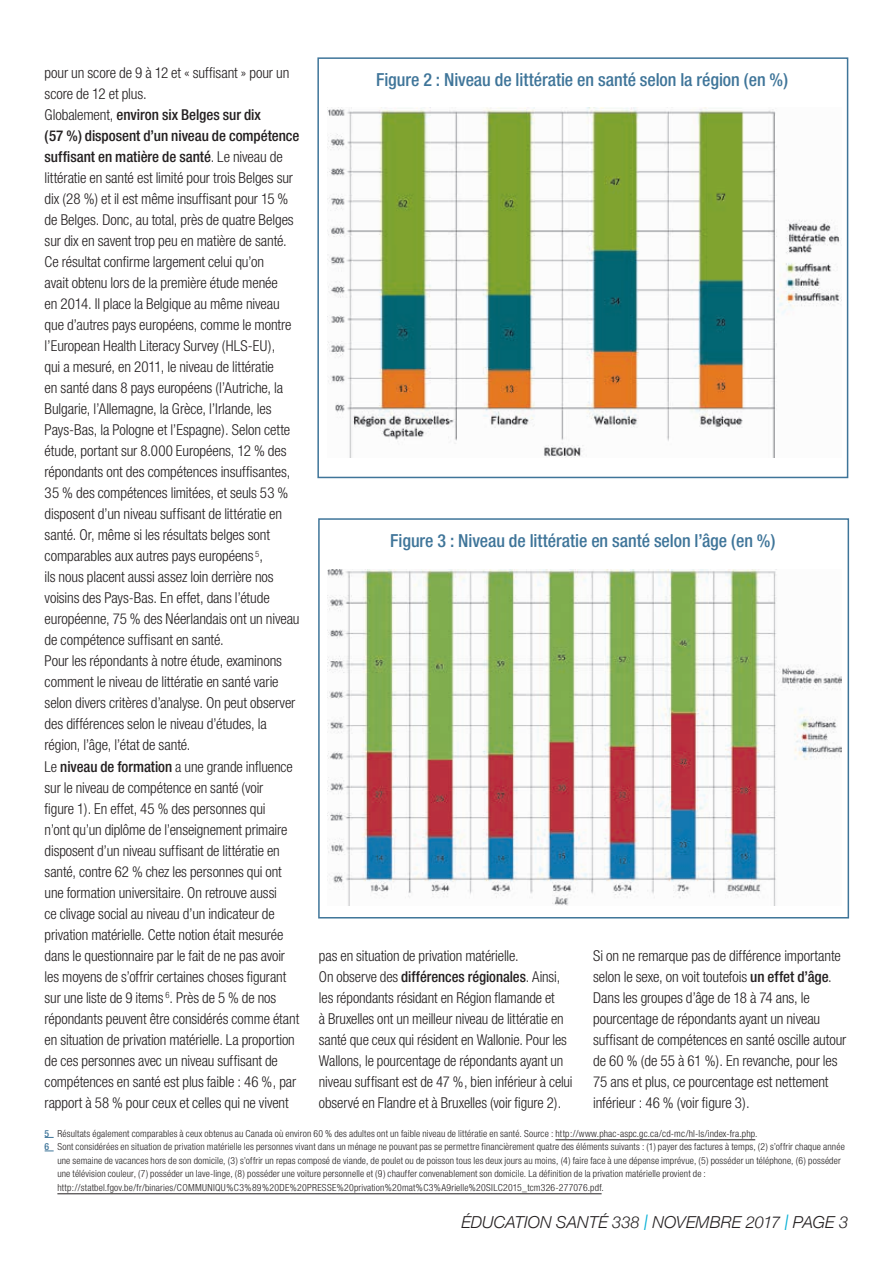
<style>
.page{position:relative;width:893px;height:1263px;background:#fff}
.page>*{position:absolute;margin:0;border:0;box-sizing:border-box;transform-origin:0 0}
.t1{font:500 condensed 18px "Helvetica Neue";letter-spacing:-.005em;color:#3f7599}
.t2{font:italic 300 16.5px "Helvetica Neue";letter-spacing:.005em;color:#231f20}
.t3{font:300 condensed 15px/21px "Helvetica Neue";letter-spacing:-.005em;color:#231f20}
.t4{font:300 condensed 9.75px "Helvetica Neue";letter-spacing:.015em;color:#231f20}
.s1{font-weight:500}
.s2{font-weight:500;color:#3f7599}
.s3{font-size:21.45px;color:#06b0d5}
</style>
<div class="page">
<hr style="left:555px;top:1139px;width:200px;height:1px;background:#231f20">
<hr style="left:57px;top:1193px;width:545px;height:1px;background:#231f20">
<img style="left:328px;top:108px;width:513px;height:349px">
<div style="left:317px;top:57px;width:531px;height:421px;border:2px solid #3f7599"></div>
<img style="left:327px;top:570px;width:514px;height:335px">
<div style="left:318px;top:518px;width:531px;height:400px;border:2px solid #3f7599"></div>
<p class="t3" style="left:45px;top:62px;width:256px">pour un score de 9 à 12 et « suffisant » pour un score de 12 et plus.<br>Globalement, <span class="s1">environ six Belges sur dix<br>(57 %) disposent d’un niveau de compétence suffisant en matière de santé</span>. Le niveau de littératie en santé est limité pour trois Belges sur dix (28 %) et il est même insuffisant pour 15 % de Belges. Donc, au total, près de quatre Belges sur dix en savent trop peu en matière de santé.<br>Ce résultat confirme largement celui qu’on<br>avait obtenu lors de la première étude menée<br>en 2014. Il place la Belgique au même niveau que d’autres pays européens, comme le montre l’European Health Literacy Survey (HLS-EU),<br>qui a mesuré, en 2011, le niveau de littératie<br>en santé dans 8 pays européens (l’Autriche, la Bulgarie, l’Allemagne, la Grèce, l’Irlande, les Pays-Bas, la Pologne et l’Espagne). Selon cette étude, portant sur 8.000 Européens, 12 % des répondants ont des compétences insuffisantes, 35 % des compétences limitées, et seuls 53 % disposent d’un niveau suffisant de littératie en santé. Or, même si les résultats belges sont comparables aux autres pays européens <sup>5</sup>,<br>ils nous placent aussi assez loin derrière nos voisins des Pays-Bas. En effet, dans l’étude européenne, 75 % des Néerlandais ont un niveau de compétence suffisant en santé.<br>Pour les répondants à notre étude, examinons comment le niveau de littératie en santé varie selon divers critères d’analyse. On peut observer des différences selon le niveau d’études, la région, l’âge, l’état de santé.<br>Le <span class="s1">niveau de formation</span> a une grande influence sur le niveau de compétence en santé (voir<br>figure 1). En effet, 45 % des personnes qui<br>n’ont qu’un diplôme de l’enseignement primaire disposent d’un niveau suffisant de littératie en santé, contre 62 % chez les personnes qui ont une formation universitaire. On retrouve aussi<br>ce clivage social au niveau d’un indicateur de privation matérielle. Cette notion était mesurée dans le questionnaire par le fait de ne pas avoir les moyens de s’offrir certaines choses figurant sur une liste de 9 items <sup>6</sup>. Près de 5 % de nos répondants peuvent être considérés comme étant en situation de privation matérielle. La proportion de ces personnes avec un niveau suffisant de compétences en santé est plus faible : 46 %, par rapport à 58 % pour ceux et celles qui ne vivent</p>
<p class="t1" style="left:376px;top:69px;width:413px">Figure 2 : Niveau de littératie en santé selon la région (en %)</p>
<p class="t1" style="left:390px;top:530px;width:387px">Figure 3 : Niveau de littératie en santé selon l’âge (en %)</p>
<p class="t3" style="left:319px;top:944px;width:255px">pas en situation de privation matérielle.<br>On observe des <span class="s1">différences régionales</span>. Ainsi, les répondants résidant en Région flamande et<br>à Bruxelles ont un meilleur niveau de littératie en santé que ceux qui résident en Wallonie. Pour les Wallons, le pourcentage de répondants ayant un niveau suffisant est de 47 %, bien inférieur à celui observé en Flandre et à Bruxelles (voir figure 2).</p>
<p class="t3" style="left:593px;top:944px;width:255px">Si on ne remarque pas de différence importante selon le sexe, on voit toutefois <span class="s1">un effet d’âge</span>.<br>Dans les groupes d’âge de 18 à 74 ans, le pourcentage de répondants ayant un niveau suffisant de compétences en santé oscille autour de 60 % (de 55 à 61 %). En revanche, pour les 75 ans et plus, ce pourcentage est nettement inférieur : 46 % (voir figure 3).</p>
<p class="t4" style="left:45px;top:1128px;width:714px"><span class="s2">5</span> Résultats également comparables à ceux obtenus au Canada où environ 60 % des adultes ont un faible niveau de littératie en santé. Source : http://www.phac-aspc.gc.ca/cd-mc/hl-ls/index-fra.php.</p>
<p class="t4" style="left:45px;top:1141px;width:802px"><span class="s2">6</span> Sont considérées en situation de privation matérielle les personnes vivant dans un ménage ne pouvant pas se permettre financièrement quatre des éléments suivants : (1) payer des factures à temps, (2) s’offrir chaque année</p>
<p class="t4" style="left:57px;top:1155px;width:785px">une semaine de vacances hors de son domicile, (3) s’offrir un repas composé de viande, de poulet ou de poisson tous les deux jours au moins, (4) faire face à une dépense imprévue, (5) posséder un téléphone, (6) posséder</p>
<p class="t4" style="left:57px;top:1168px;width:650px">une télévision couleur, (7) posséder un lave-linge, (8) posséder une voiture personnelle et (9) chauffer convenablement son domicile. La définition de la privation matérielle provient de :</p>
<p class="t4" style="left:57px;top:1182px;width:548px">http://statbel.fgov.be/fr/binaries/COMMUNIQU%C3%89%20DE%20PRESSE%20privation%20mat%C3%A9rielle%20SILC2015_tcm326-277076.pdf.</p>
<p class="t2" style="left:461px;top:1209px;width:388px">ÉDUCATION SANTÉ 338 <span class="s3">I</span> NOVEMBRE 2017 <span class="s3">I</span> PAGE 3</p>
</div>
